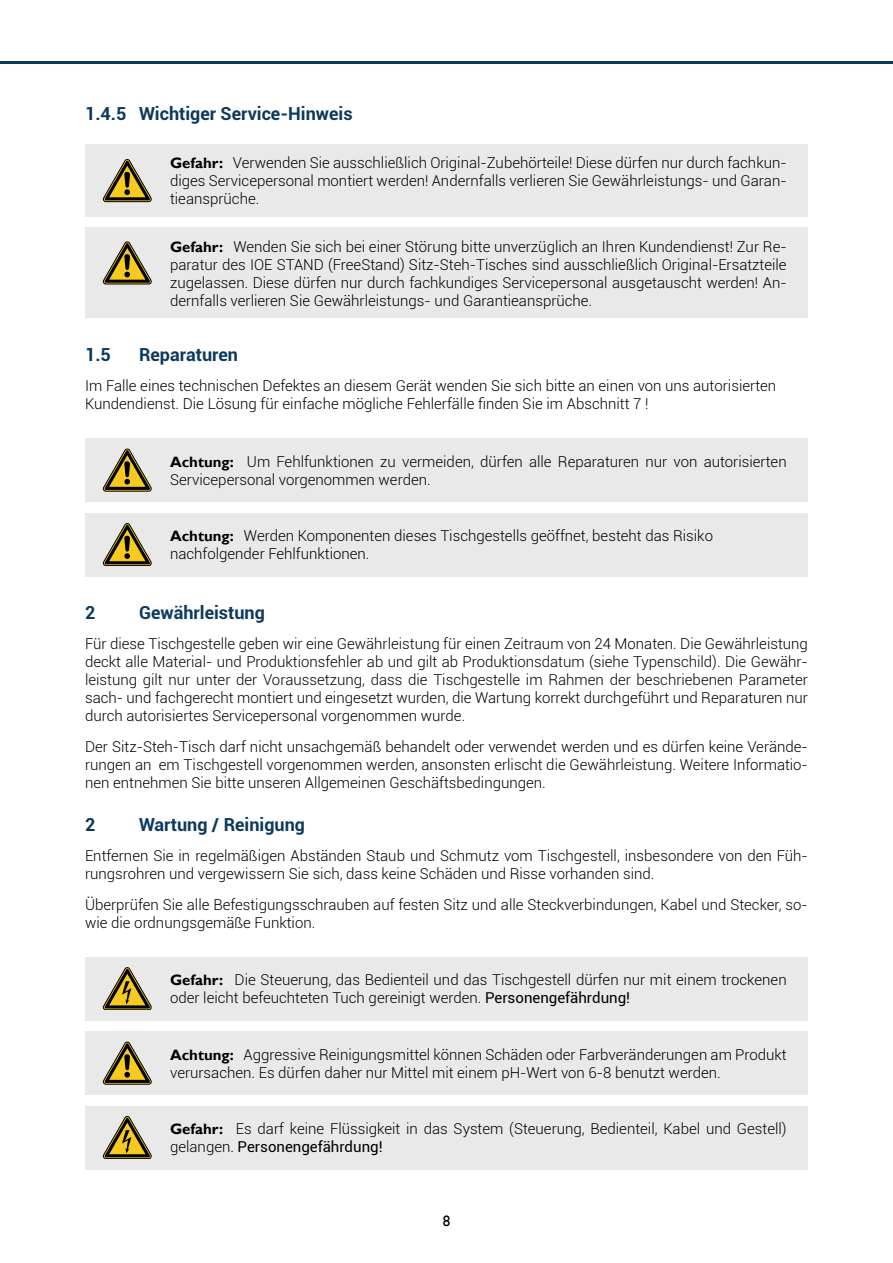
<style>
.page{position:relative;width:893px;height:1263px;background:#fff}
.page>*{position:absolute;margin:0;border:0;box-sizing:border-box;transform-origin:0 0}
.t1{font:700 18px "Roboto";color:#0d3a5c}
.t2{font:300 15px/18px "Roboto";color:#000}
.t3{font:15px "Gill Sans";color:#000}
.s1{font-family:"Gill Sans";font-weight:700}
.s2{font-weight:400}
</style>
<div class="page">
<hr style="left:0;top:62px;width:893px;height:2px;background:#0d3a5c">
<div style="left:85px;top:438px;width:723px;height:64px;background:#e9e9e9"></div>
<svg style="left:103px;top:449px;width:48px;height:42px"></svg>
<div style="left:85px;top:513px;width:723px;height:63px;background:#e9e9e9"></div>
<svg style="left:103px;top:523px;width:48px;height:43px"></svg>
<div style="left:85px;top:144px;width:723px;height:73px;background:#e9e9e9"></div>
<svg style="left:103px;top:159px;width:48px;height:43px"></svg>
<div style="left:85px;top:228px;width:723px;height:90px;background:#e9e9e9"></div>
<svg style="left:103px;top:242px;width:48px;height:42px"></svg>
<div style="left:85px;top:957px;width:723px;height:63px;background:#e9e9e9"></div>
<svg style="left:103px;top:967px;width:48px;height:43px"></svg>
<div style="left:85px;top:1106px;width:723px;height:63px;background:#e9e9e9"></div>
<svg style="left:103px;top:1116px;width:48px;height:43px"></svg>
<div style="left:85px;top:1031px;width:723px;height:64px;background:#e9e9e9"></div>
<svg style="left:103px;top:1042px;width:48px;height:42px"></svg>
<p class="t1" style="left:85px;top:101px;width:269px">1.4.5 Wichtiger Service-Hinweis</p>
<p class="t2" style="left:170px;top:153px;width:618px;text-align:justify"><span class="s1">Gefahr:</span> Verwenden Sie ausschließlich Original-Zubehörteile! Diese dürfen nur durch fachkun&shy;diges Servicepersonal montiert werden! Andernfalls verlieren Sie Gewährleistungs- und Garan&shy;tieansprüche.</p>
<p class="t2" style="left:170px;top:237px;width:618px;text-align:justify"><span class="s1">Gefahr:</span> Wenden Sie sich bei einer Störung bitte unverzüglich an Ihren Kundendienst! Zur Re&shy;paratur des IOE STAND (FreeStand) Sitz-Steh-Tisches sind ausschließlich Original-Ersatzteile zugelassen. Diese dürfen nur durch fachkundiges Servicepersonal ausgetauscht werden! An&shy;dernfalls verlieren Sie Gewährleistungs- und Garantieansprüche.</p>
<p class="t1" style="left:85px;top:342px;width:27px">1.5</p>
<p class="t1" style="left:139px;top:342px;width:100px">Reparaturen</p>
<p class="t2" style="left:85px;top:377px;width:693px">Im Falle eines technischen Defektes an diesem Gerät wenden Sie sich bitte an einen von uns autorisierten<br>Kundendienst. Die Lösung für einfache mögliche Fehlerfälle finden Sie im Abschnitt 7 !</p>
<p class="t2" style="left:170px;top:452px;width:618px"><span class="s1">Achtung:</span> Um Fehlfunktionen zu vermeiden, dürfen alle Reparaturen nur von autorisierten<br>Servicepersonal vorgenommen werden.</p>
<p class="t2" style="left:170px;top:526px;width:544px"><span class="s1">Achtung:</span> Werden Komponenten dieses Tischgestells geöffnet, besteht das Risiko nachfolgender Fehlfunktionen.</p>
<p class="t1" style="left:85px;top:600px;width:12px">2</p>
<p class="t1" style="left:139px;top:600px;width:127px">Gewährleistung</p>
<p class="t2" style="left:85px;top:635px;width:724px;text-align:justify">Für diese Tischgestelle geben wir eine Gewährleistung für einen Zeitraum von 24 Monaten. Die Gewährleistung deckt alle Material- und Produktionsfehler ab und gilt ab Produktionsdatum (siehe Typenschild). Die Gewähr&shy;leistung gilt nur unter der Voraussetzung, dass die Tischgestelle im Rahmen der beschriebenen Parameter sach- und fachgerecht montiert und eingesetzt wurden, die Wartung korrekt durchgeführt und Reparaturen nur durch autorisiertes Servicepersonal vorgenommen wurde.</p>
<p class="t2" style="left:85px;top:737px;width:724px;text-align:justify">Der Sitz-Steh-Tisch darf nicht unsachgemäß behandelt oder verwendet werden und es dürfen keine Verände&shy;rungen an em Tischgestell vorgenommen werden, ansonsten erlischt die Gewährleistung. Weitere Informatio&shy;nen entnehmen Sie bitte unseren Allgemeinen Geschäftsbedingungen.</p>
<p class="t1" style="left:85px;top:811px;width:12px">2</p>
<p class="t1" style="left:139px;top:811px;width:167px">Wartung / Reinigung</p>
<p class="t2" style="left:85px;top:846px;width:724px">Entfernen Sie in regelmäßigen Abständen Staub und Schmutz vom Tischgestell, insbesondere von den Füh&shy;rungsrohren und vergewissern Sie sich, dass keine Schäden und Risse vorhanden sind.</p>
<p class="t2" style="left:85px;top:895px;width:724px">Überprüfen Sie alle Befestigungsschrauben auf festen Sitz und alle Steckverbindungen, Kabel und Stecker, so&shy;wie die ordnungsgemäße Funktion.</p>
<p class="t2" style="left:170px;top:970px;width:618px"><span class="s1">Gefahr:</span> Die Steuerung, das Bedienteil und das Tischgestell dürfen nur mit einem trockenen oder leicht befeuchteten Tuch gereinigt werden. <span class="s2">Personengefährdung!</span></p>
<p class="t2" style="left:170px;top:1045px;width:618px"><span class="s1">Achtung:</span> Aggressive Reinigungsmittel können Schäden oder Farbveränderungen am Produkt verursachen. Es dürfen daher nur Mittel mit einem pH-Wert von 6-8 benutzt werden.</p>
<p class="t2" style="left:170px;top:1119px;width:618px"><span class="s1">Gefahr:</span> Es darf keine Flüssigkeit in das System (Steuerung, Bedienteil, Kabel und Gestell) gelangen. <span class="s2">Personengefährdung!</span></p>
<p class="t3" style="left:443px;top:1212px;width:9px">8</p>
</div>
